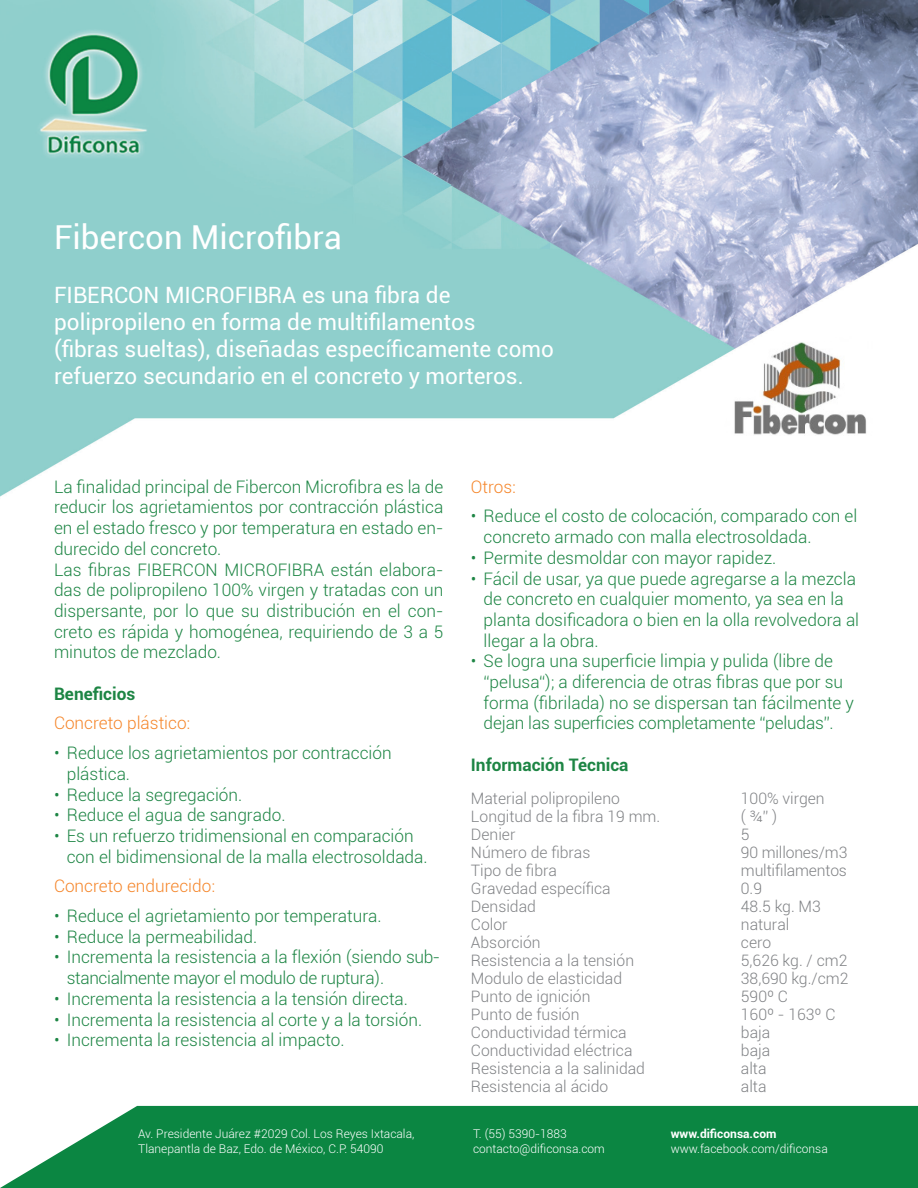
<style>
.page{position:relative;width:918px;height:1188px;background:#fff}
.page>*{position:absolute;margin:0;border:0;box-sizing:border-box;transform-origin:0 0}
.t1{font:33px "Roboto";color:#fff}
.t2{font:22.5px/27px "Roboto";color:#fff}
.t3{font:300 17.25px/20.7px "Roboto";color:#1d8544}
.Copiado_Normal{font:300 17.25px "Roboto";color:#f58529}
.Copiado_Normal-2{font:700 17.25px "Roboto";color:#1d8544}
.t4{font:300 15.75px "Roboto";color:#808285}
.t5{font:300 12px/14.4px "Roboto";color:#fff}
.t6{font:700 12px "Roboto";color:#fff}
</style>
<div class="page">
<svg style="left:0;top:1106px;width:918px;height:82px;background:#1f9051"></svg>
<img style="left:0;top:0;width:918px;height:497px">
<img style="left:721px;top:335px;width:156px;height:101px">
<p class="t1" style="left:54px;top:214px;width:289px">Fibercon Microfibra</p>
<p class="t2" style="left:54px;top:280px;width:398px">FIBERCON MICROFIBRA es una fibra de</p>
<p class="t2" style="left:54px;top:307px;width:423px">polipropileno en forma de multifilamentos</p>
<p class="t2" style="left:54px;top:334px;width:501px">(fibras sueltas), diseñadas específicamente como refuerzo secundario en el concreto y morteros.</p>
<p class="t3" style="left:54px;top:476px;width:391px;text-align:justify">La finalidad principal de Fibercon Microfibra es la de reducir los agrietamientos por contracción plástica en el estado fresco y por temperatura en estado en&shy;durecido del concreto.</p>
<p class="t3" style="left:54px;top:559px;width:391px;text-align:justify">Las fibras FIBERCON MICROFIBRA están elabora&shy;das de polipropileno 100% virgen y tratadas con un dispersante, por lo que su distribución en el con&shy;creto es rápida y homogénea, requiriendo de 3 a 5 minutos de mezclado.</p>
<p class="Copiado_Normal-2" style="left:54px;top:681px;width:83px">Beneficios</p>
<p class="Copiado_Normal" style="left:54px;top:711px;width:138px">Concreto plástico:</p>
<p class="t3" style="left:67px;top:742px;width:327px;text-indent:-13px">• Reduce los agrietamientos por contracción plástica.</p>
<p class="t3" style="left:54px;top:784px;width:190px">• Reduce la segregación.</p>
<p class="t3" style="left:54px;top:804px;width:233px">• Reduce el agua de sangrado.</p>
<p class="t3" style="left:67px;top:825px;width:362px;text-indent:-13px">• Es un refuerzo tridimensional en comparación con el bidimensional de la malla electrosoldada.</p>
<p class="Copiado_Normal" style="left:54px;top:874px;width:163px">Concreto endurecido:</p>
<p class="t3" style="left:54px;top:905px;width:329px">• Reduce el agrietamiento por temperatura.</p>
<p class="t3" style="left:54px;top:926px;width:205px">• Reduce la permeabilidad.</p>
<p class="t3" style="left:67px;top:946px;width:375px;text-indent:-13px">• Incrementa la resistencia a la flexión (siendo sub&shy;stancialmente mayor el modulo de ruptura).</p>
<p class="t3" style="left:54px;top:988px;width:356px">• Incrementa la resistencia a la tensión directa.</p>
<p class="t3" style="left:54px;top:1009px;width:370px">• Incrementa la resistencia al corte y a la torsión.</p>
<p class="t3" style="left:54px;top:1029px;width:292px">• Incrementa la resistencia al impacto.</p>
<p class="Copiado_Normal" style="left:471px;top:475px;width:46px">Otros:</p>
<p class="t3" style="left:484px;top:505px;width:375px;text-indent:-13px">• Reduce el costo de colocación, comparado con el concreto armado con malla electrosoldada.</p>
<p class="t3" style="left:471px;top:547px;width:307px">• Permite desmoldar con mayor rapidez.</p>
<p class="t3" style="left:484px;top:568px;width:377px;text-indent:-13px">• Fácil de usar, ya que puede agregarse a la mezcla de concreto en cualquier momento, ya sea en la planta dosificadora o bien en la olla revolvedora al llegar a la obra.</p>
<p class="t3" style="left:484px;top:650px;width:372px;text-indent:-13px">• Se logra una superficie limpia y pulida (libre de “pelusa“); a diferencia de otras fibras que por su forma (fibrilada) no se dispersan tan fácilmente y dejan las superficies completamente “peludas”.</p>
<p class="Copiado_Normal-2" style="left:471px;top:753px;width:159px">Información Técnica</p>
<p class="t4" style="left:471px;top:787px;width:151px">Material polipropileno</p>
<p class="t4" style="left:741px;top:787px;width:85px">100% virgen</p>
<p class="t4" style="left:471px;top:805px;width:191px">Longitud de la fibra 19 mm.</p>
<p class="t4" style="left:741px;top:805px;width:38px">( ¾” )</p>
<p class="t4" style="left:471px;top:823px;width:46px">Denier</p>
<p class="t4" style="left:741px;top:823px;width:10px">5</p>
<p class="t4" style="left:471px;top:841px;width:121px">Número de fibras</p>
<p class="t4" style="left:741px;top:841px;width:108px">90 millones/m3</p>
<p class="t4" style="left:471px;top:859px;width:88px">Tipo de fibra</p>
<p class="t4" style="left:741px;top:859px;width:108px">multifilamentos</p>
<p class="t4" style="left:471px;top:877px;width:141px">Gravedad específica</p>
<p class="t4" style="left:741px;top:877px;width:23px">0.9</p>
<p class="t4" style="left:471px;top:895px;width:67px">Densidad</p>
<p class="t4" style="left:741px;top:895px;width:82px">48.5 kg. M3</p>
<p class="t4" style="left:471px;top:913px;width:38px">Color</p>
<p class="t4" style="left:741px;top:913px;width:50px">natural</p>
<p class="t4" style="left:471px;top:931px;width:71px">Absorción</p>
<p class="t4" style="left:741px;top:931px;width:32px">cero</p>
<p class="t4" style="left:471px;top:949px;width:165px">Resistencia a la tensión</p>
<p class="t4" style="left:741px;top:949px;width:108px">5,626 kg. / cm2</p>
<p class="t4" style="left:471px;top:967px;width:153px">Modulo de elasticidad</p>
<p class="t4" style="left:741px;top:967px;width:109px">38,690 kg./cm2</p>
<p class="t4" style="left:471px;top:985px;width:121px">Punto de ignición</p>
<p class="t4" style="left:741px;top:985px;width:49px">590º C</p>
<p class="t4" style="left:471px;top:1003px;width:110px">Punto de fusión</p>
<p class="t4" style="left:741px;top:1003px;width:96px">160º - 163º C</p>
<p class="t4" style="left:471px;top:1021px;width:157px">Conductividad térmica</p>
<p class="t4" style="left:741px;top:1021px;width:31px">baja</p>
<p class="t4" style="left:471px;top:1039px;width:163px">Conductividad eléctrica</p>
<p class="t4" style="left:741px;top:1039px;width:31px">baja</p>
<p class="t4" style="left:471px;top:1057px;width:176px">Resistencia a la salinidad</p>
<p class="t4" style="left:741px;top:1057px;width:27px">alta</p>
<p class="t4" style="left:471px;top:1075px;width:139px">Resistencia al ácido</p>
<p class="t4" style="left:741px;top:1075px;width:27px">alta</p>
<p class="t5" style="left:138px;top:1126px;width:278px">Av. Presidente Juárez #2029 Col. Los Reyes Ixtacala,<br>Tlanepantla de Baz, Edo. de México, C.P. 54090</p>
<p class="t5" style="left:473px;top:1126px;width:133px">T. (55) 5390-1883 contacto@dificonsa.com</p>
<p class="t6" style="left:671px;top:1126px;width:107px">www.dificonsa.com</p>
<p class="t5" style="left:671px;top:1141px;width:159px">www.facebook.com/dificonsa</p>
</div>
